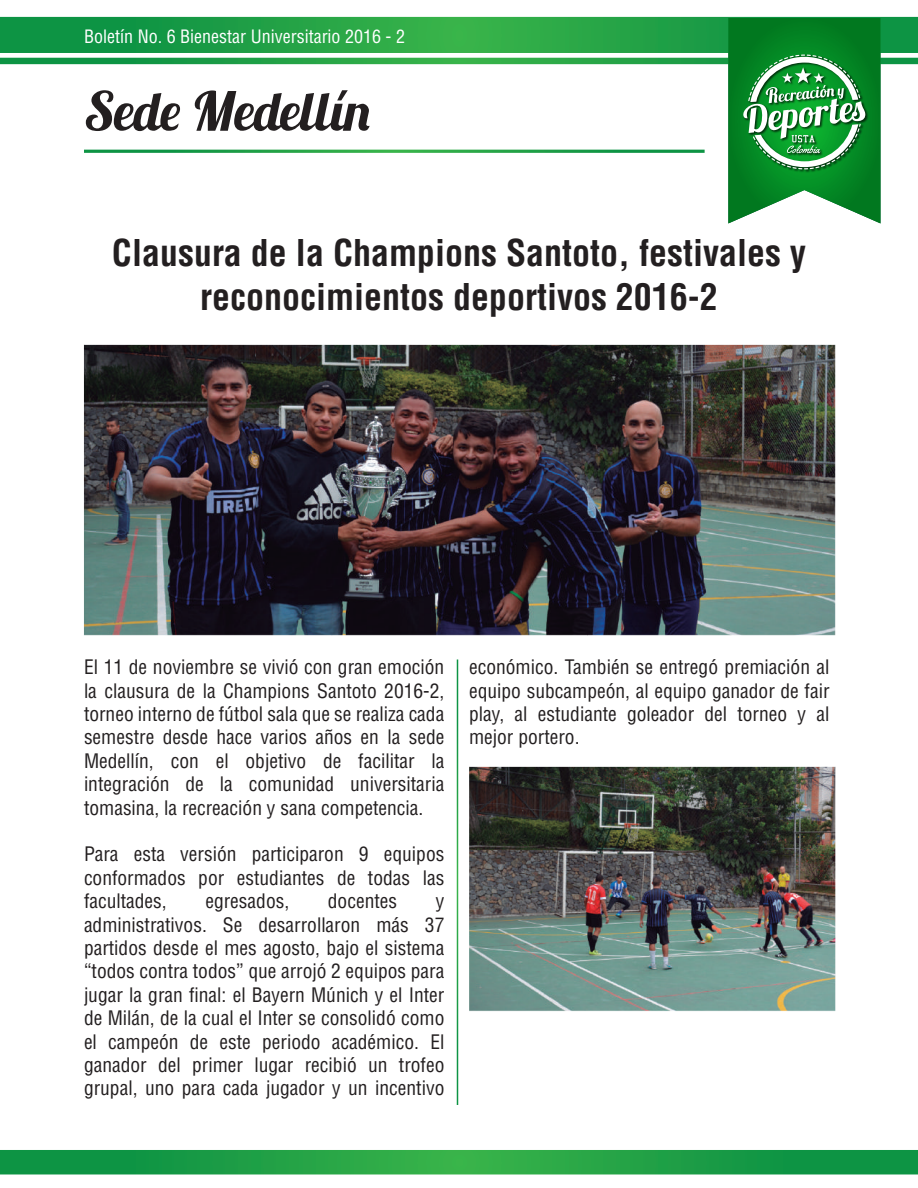
<style>
.page{position:relative;width:918px;height:1188px;background:#fff}
.page>*{position:absolute;margin:0;border:0;box-sizing:border-box;transform-origin:0 0}
.t1{font:54px "Lobster 1.3";letter-spacing:.005em;color:#231f20}
.t2{font:700 condensed 36px/43.2px "Helvetica";color:#231f20;text-align:center}
.t3{font:condensed 19.5px/23.4px "Helvetica";color:#231f20;text-align:justify}
.t4{font:condensed 18px "Helvetica";color:#fff}
</style>
<div class="page">
<img style="left:73px;top:16px;width:845px;height:1159px">
<svg style="left:0;top:1150px;width:918px;height:24px;background:#1d9f45"></svg>
<svg style="left:0;top:17px;width:918px;height:206px"></svg>
<svg style="left:457px;top:660px;width:1px;height:445px"></svg>
<p class="t4" style="left:84px;top:25px;width:322px">Boletín No. 6 Bienestar Universitario 2016 - 2</p>
<h1 class="t1" style="left:84px;top:77px;width:288px">Sede Medellín</h1>
<h2 class="t2" style="left:112px;top:232px;width:696px">Clausura de la Champions Santoto, festivales y reconocimientos deportivos 2016-2</h2>
<p class="t3" style="left:84px;top:655px;width:362px">El 11 de noviembre se vivió con gran emoción la clausura de la Champions Santoto 2016-2, torneo interno de fútbol sala que se realiza cada semestre desde hace varios años en la sede Medellín, con el objetivo de facilitar la integración de la comunidad universitaria tomasina, la recreación y sana competencia.</p>
<p class="t3" style="left:84px;top:842px;width:362px">Para esta versión participaron 9 equipos conformados por estudiantes de todas las facultades,</p>
<p class="t3" style="left:205px;top:889px;width:85px">egresados,</p>
<p class="t3" style="left:328px;top:889px;width:71px">docentes</p>
<p class="t3" style="left:84px;top:889px;width:362px;text-indent:352px">y administrativos. Se desarrollaron más 37 partidos desde el mes agosto, bajo el sistema “todos contra todos” que arrojó 2 equipos para jugar la gran final: el Bayern Múnich y el Inter de Milán, de la cual el Inter se consolidó como el campeón de este periodo académico. El ganador del primer lugar recibió un trofeo grupal, uno para cada jugador y un incentivo</p>
<p class="t3" style="left:469px;top:655px;width:362px">económico. También se entregó premiación al equipo subcampeón, al equipo ganador de fair play, al estudiante goleador del torneo y al mejor portero.</p>
</div>
